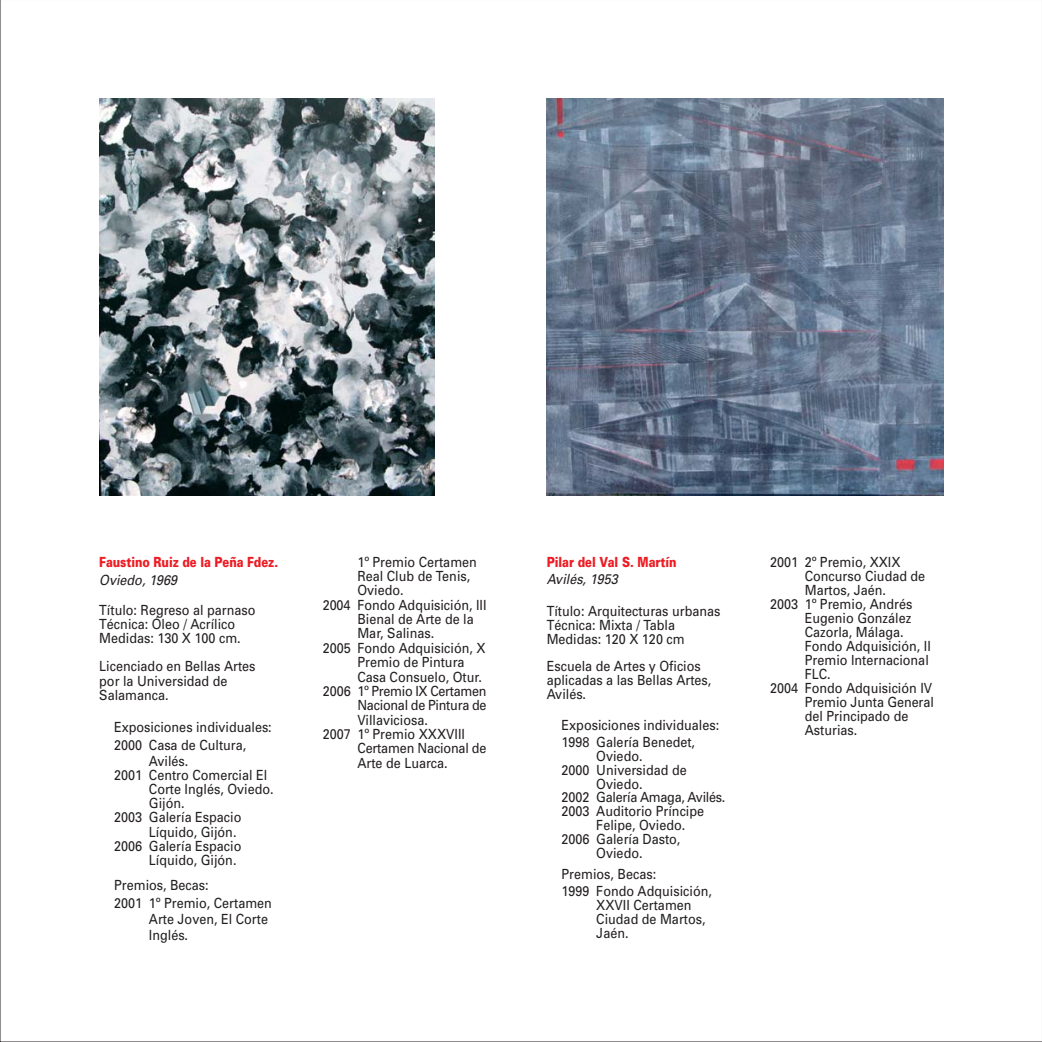
<style>
.page{position:relative;width:1042px;height:1042px;background:#fff}
.page>*{position:absolute;margin:0;border:0;box-sizing:border-box;transform-origin:0 0}
.t1{font:14px/14px "Univers";color:#231f20;scale:.9 1}
.t2{font:14px "Univers";letter-spacing:-.02em;color:#231f20;scale:.9 1}
.t3{font:900 14px "Univers";letter-spacing:-.005em;color:#ed1c24;scale:.8 1}
.t4{font:italic 14px "Univers";color:#231f20;scale:.9 1}
</style>
<div class="page">
<img style="left:546px;top:99px;width:397px;height:397px">
<img style="left:99px;top:99px;width:335px;height:397px">
<p class="t3" style="left:99px;top:556px;width:225px">Faustino Ruiz de la Peña Fdez.</p>
<p class="t4" style="left:99px;top:574px;width:91px">Oviedo, 1969</p>
<p class="t1" style="left:99px;top:604px;width:175px">Título: Regreso al parnaso<br>Técnica: Óleo / Acrílico<br>Medidas: 130 X 100 cm.</p>
<p class="t1" style="left:99px;top:660px;width:175px">Licenciado en Bellas Artes por la Universidad de<br>Salamanca.</p>
<p class="t1" style="left:114px;top:719px;width:177px;line-height:17.8px">Exposiciones individuales:<br>2000 Casa de Cultura,</p>
<p class="t1" style="left:149px;top:755px;width:45px">Avilés.</p>
<p class="t1" style="left:114px;top:769px;width:172px">2001 Centro Comercial El</p>
<p class="t1" style="left:149px;top:783px;width:140px">Corte Inglés, Oviedo.</p>
<p class="t1" style="left:149px;top:797px;width:41px">Gijón.</p>
<p class="t1" style="left:114px;top:811px;width:143px">2003 Galería Espacio</p>
<p class="t1" style="left:149px;top:825px;width:99px">Líquido, Gijón.</p>
<p class="t1" style="left:114px;top:839px;width:143px">2006 Galería Espacio</p>
<p class="t1" style="left:149px;top:854px;width:99px">Líquido, Gijón.</p>
<p class="t1" style="left:114px;top:877px;width:177px;line-height:17.8px">Premios, Becas:<br>2001 1º Premio, Certamen</p>
<p class="t1" style="left:149px;top:911px;width:134px;line-height:16.1px">Arte Joven, El Corte<br>Inglés.</p>
<p class="t1" style="left:357px;top:556px;width:134px">1º Premio Certamen</p>
<p class="t1" style="left:357px;top:570px;width:127px">Real Club de Tenis,</p>
<p class="t1" style="left:357px;top:584px;width:53px">Oviedo.</p>
<p class="t1" style="left:322px;top:599px;width:183px">2004 Fondo Adquisición, III</p>
<p class="t1" style="left:357px;top:613px;width:131px">Bienal de Arte de la</p>
<p class="t1" style="left:357px;top:627px;width:87px">Mar, Salinas.</p>
<p class="t1" style="left:322px;top:642px;width:182px">2005 Fondo Adquisición, X</p>
<p class="t1" style="left:357px;top:656px;width:121px">Premio de Pintura</p>
<p class="t1" style="left:357px;top:670px;width:140px">Casa Consuelo, Otur.</p>
<p class="t2" style="left:322px;top:685px;width:183px">2006 1º Premio IX Certamen</p>
<p class="t2" style="left:357px;top:700px;width:145px">Nacional de Pintura de</p>
<p class="t1" style="left:357px;top:713px;width:80px">Villaviciosa.</p>
<p class="t1" style="left:322px;top:728px;width:160px">2007 1º Premio XXXVIII</p>
<p class="t1" style="left:357px;top:742px;width:145px">Certamen Nacional de</p>
<p class="t1" style="left:357px;top:756px;width:102px">Arte de Luarca.</p>
<p class="t3" style="left:546px;top:556px;width:164px">Pilar del Val S. Martín</p>
<p class="t4" style="left:546px;top:574px;width:83px">Avilés, 1953</p>
<p class="t1" style="left:546px;top:605px;width:194px">Título: Arquitecturas urbanas<br>Técnica: Mixta / Tabla<br>Medidas: 120 X 120 cm</p>
<p class="t1" style="left:546px;top:660px;width:184px">Escuela de Artes y Oficios aplicadas a las Bellas Artes,<br>Avilés.</p>
<p class="t1" style="left:561px;top:717px;width:177px;line-height:17.5px">Exposiciones individuales:<br>1998 Galería Benedet,</p>
<p class="t1" style="left:596px;top:750px;width:53px">Oviedo.</p>
<p class="t1" style="left:561px;top:764px;width:140px">2000 Universidad de</p>
<p class="t1" style="left:596px;top:777px;width:53px">Oviedo.</p>
<p class="t2" style="left:561px;top:792px;width:183px">2002 Galería Amaga, Avilés.</p>
<p class="t1" style="left:561px;top:805px;width:160px">2003 Auditorio Príncipe</p>
<p class="t1" style="left:596px;top:818px;width:100px">Felipe, Oviedo.</p>
<p class="t1" style="left:561px;top:832px;width:133px">2006 Galería Dasto,</p>
<p class="t1" style="left:596px;top:846px;width:53px">Oviedo.</p>
<p class="t1" style="left:561px;top:866px;width:168px;line-height:17.5px">Premios, Becas:<br>1999 Fondo Adquisición,</p>
<p class="t1" style="left:596px;top:899px;width:123px">XXVII Certamen<br>Ciudad de Martos,<br>Jaén.</p>
<p class="t1" style="left:770px;top:556px;width:146px">2001 2º Premio, XXIX</p>
<p class="t1" style="left:804px;top:570px;width:135px">Concurso Ciudad de</p>
<p class="t1" style="left:804px;top:584px;width:92px">Martos, Jaén.</p>
<p class="t1" style="left:770px;top:598px;width:160px">2003 1º Premio, Andrés</p>
<p class="t1" style="left:804px;top:612px;width:120px">Eugenio González</p>
<p class="t1" style="left:804px;top:626px;width:111px">Cazorla, Málaga.</p>
<p class="t1" style="left:804px;top:640px;width:142px">Fondo Adquisición, II</p>
<p class="t1" style="left:804px;top:654px;width:139px">Premio Internacional</p>
<p class="t1" style="left:804px;top:668px;width:30px">FLC.</p>
<p class="t1" style="left:770px;top:682px;width:182px">2004 Fondo Adquisición IV</p>
<p class="t1" style="left:804px;top:696px;width:145px">Premio Junta General</p>
<p class="t1" style="left:804px;top:710px;width:117px">del Principado de</p>
<p class="t1" style="left:804px;top:724px;width:60px">Asturias.</p>
</div>
